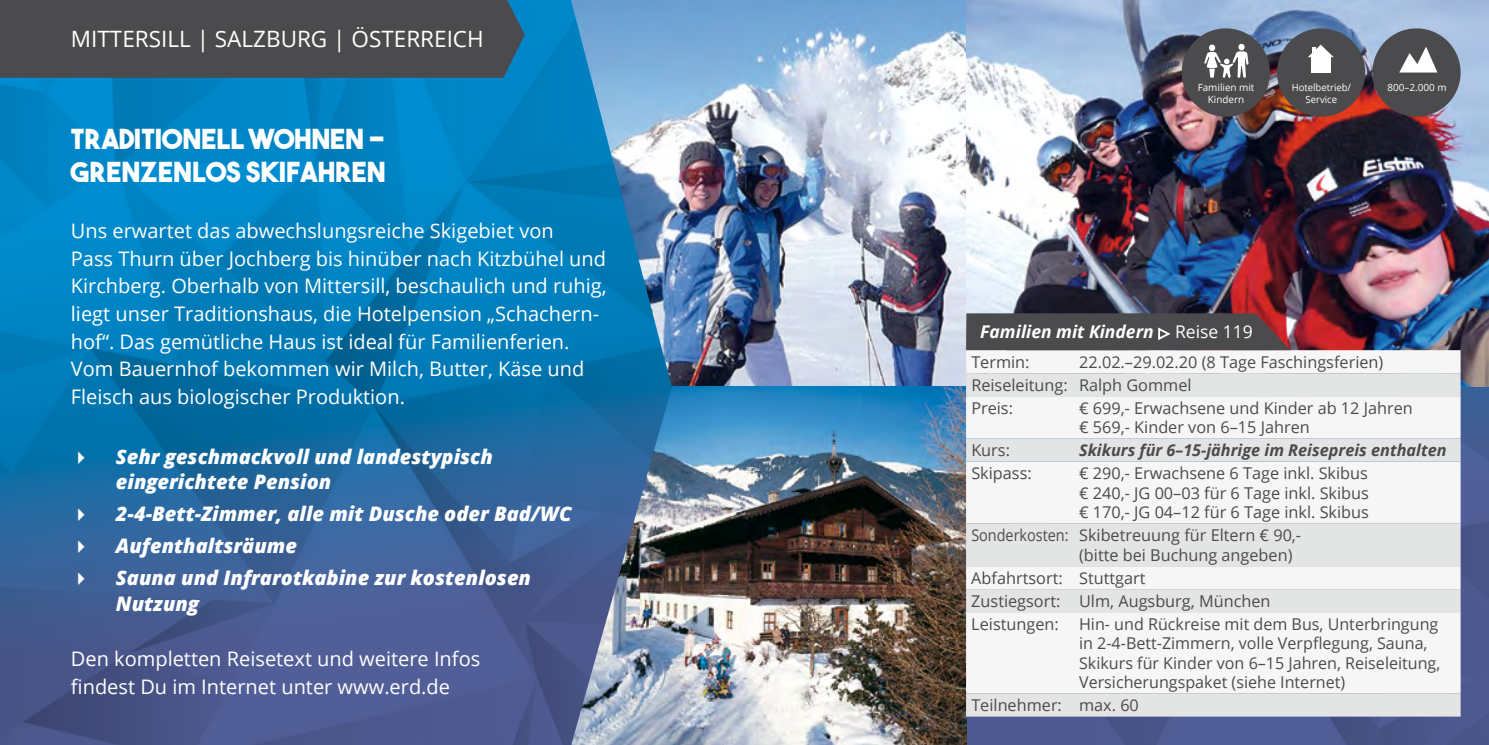
<style>
.page{position:relative;width:1489px;height:745px;background:#fff}
.page>*{position:absolute;margin:0;border:0;box-sizing:border-box;transform-origin:0 0}
.t1{font:27.5px/33px "The Bold Font";color:#fff}
.t2{font:22.5px "Open Sans";color:#fff}
.t3{font:20px/27.5px "Open Sans";color:#fff}
.t4{font:italic 800 20px/32px "Open Sans";color:#fff}
.t5{font:italic 700 17.5px "Open Sans";color:#fff}
.t6{font:16.25px/19.5px "Open Sans";color:#4b4b4d}
.t7{font:16.25px/19.5px "Open Sans";color:#4b4b4d;scale:.89 1}
.t8{font:italic 700 16.25px "Open Sans";color:#4b4b4d}
.t9{font:10px "Open Sans";color:#fff}
.t10{font:10px/12px "Open Sans";color:#fff;text-align:center;scale:.96 1}
.s1{font-weight:400;font-style:normal}
</style>
<div class="page">
<img style="left:966px;top:386px;width:522px;height:358px">
<img style="left:671px;top:0;width:817px;height:386px">
<img style="left:671px;top:386px;width:295px;height:358px">
<img style="left:0;top:0;width:671px;height:744px">
<div style="left:966px;top:350px;width:494px;height:23px;background:#f6f6f6"></div>
<svg style="left:966px;top:373px;width:494px;height:343px;fill:#f6f6f6"></svg>
<svg style="left:966px;top:313px;width:324px;height:37px"></svg>
<div style="left:0;top:0;width:524px;height:78px;background:#4b4b4d"></div>
<img style="left:1180px;top:23px;width:286px;height:99px">
<svg style="left:78px;top:451px;width:7px;height:13px"></svg>
<svg style="left:78px;top:508px;width:7px;height:13px"></svg>
<svg style="left:78px;top:540px;width:7px;height:13px"></svg>
<svg style="left:78px;top:572px;width:7px;height:13px"></svg>
<h2 class="t2" style="left:71px;top:24px;width:414px">MITTERSILL | SALZBURG | ÖSTERREICH</h2>
<h1 class="t1" style="left:71px;top:122px;width:316px">TRADITIONELL WOHNEN –<br>GRENZENLOS SKIFAHREN</h1>
<p class="t3" style="left:71px;top:217px;width:537px">Uns erwartet das abwechslungsreiche Skigebiet von<br>Pass Thurn ü ber Jochberg bis hinü ber nach Kitzbü hel und Kirchberg. Oberhalb von Mittersill, beschaulich und ruhig, liegt unser Traditionshaus, die Hotelpension „Schachern&shy;hof“. Das gemütliche Haus ist ideal fü r Familienferien.<br>Vom Bauernhof bekommen wir Milch, Butter, Käse und Fleisch aus biologischer Produktion.</p>
<p class="t4" style="left:116px;top:443px;width:378px;line-height:25px">Sehr geschmackvoll und landestypisch eingerichtete Pension</p>
<p class="t4" style="left:116px;top:496px;width:457px">2-4-Bett-Zimmer, alle mit Dusche oder Bad/WC<br>Aufenthaltsräume<br>Sauna und Infrarotkabine zur kostenlosen</p>
<p class="t4" style="left:116px;top:586px;width:85px">Nutzung</p>
<p class="t3" style="left:71px;top:644px;width:411px">Den kompletten Reisetext und weitere Infos findest Du im Internet unter www.erd.de</p>
<p class="t9" style="left:1197px;top:81px;width:58px">Familien mit</p>
<p class="t9" style="left:1387px;top:81px;width:61px">800–2.000 m</p>
<p class="t9" style="left:1207px;top:93px;width:38px">Kindern</p>
<p class="t10" style="left:1291px;top:81px;width:63px">Hotelbetrieb/<br>Service</p>
<p class="t5" style="left:980px;top:319px;width:274px">Familien mit Kindern <span class="s1">Reise 119</span></p>
<p class="t6" style="left:971px;top:351px;width:60px">Termin:</p>
<p class="t6" style="left:971px;top:350px;width:413px;line-height:23px;text-indent:108px">22.02.–29.02.20 (8 Tage Faschingsferien)<br>Reiseleitung: Ralph Gommel<br>Preis:</p>
<p class="t6" style="left:1079px;top:397px;width:335px">€ 699,- Erwachsene und Kinder ab 12 Jahren € 569,- Kinder von 6–15 Jahren</p>
<p class="t6" style="left:971px;top:440px;width:40px">Kurs:</p>
<p class="t8" style="left:1079px;top:438px;width:369px">Skikurs für 6–15-jährige im Reisepreis enthalten</p>
<p class="t6" style="left:971px;top:463px;width:62px">Skipass:</p>
<p class="t6" style="left:1079px;top:463px;width:291px;text-align:justify">€ 290,- Erwachsene 6 Tage inkl. Skibus € 240,- JG 00–03 für 6 Tage inkl. Skibus € 170,- JG 04–12 für 6 Tage inkl. Skibus</p>
<p class="t7" style="left:1079px;top:525px;width:251px;text-indent:-108px">Sonderkosten: Skibetreuung fü r Eltern € 90,- (bitte bei Buchung angeben)</p>
<p class="t6" style="left:971px;top:565px;width:468px;line-height:23px">Abfahrtsort: Stuttgart<br>Zustiegsort: Ulm, Augsburg, München<br>Leistungen: Hin- und Rückreise mit dem Bus, Unterbringung</p>
<p class="t6" style="left:1079px;top:632px;width:363px">in 2-4-Bett-Zimmern, volle Verpflegung, Sauna,<br>Skikurs für Kinder von 6–15 Jahren, Reiseleitung,<br>Versicherungspaket (siehe Internet)</p>
<p class="t6" style="left:971px;top:694px;width:169px">Teilnehmer: max. 60</p>
</div>
